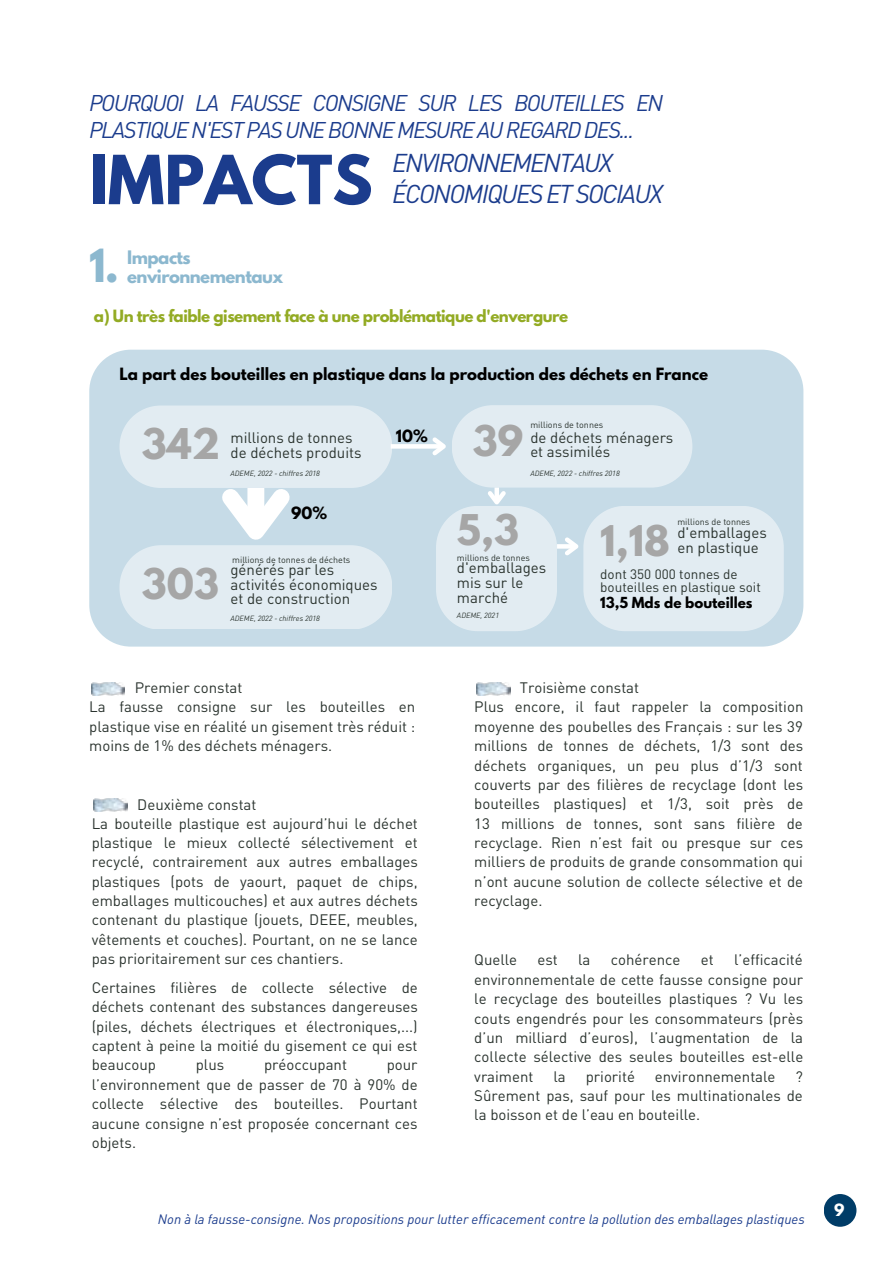
<style>
.page{position:relative;width:893px;height:1264px;background:#fff}
.page>*{position:absolute;margin:0;border:0;box-sizing:border-box;transform-origin:0 0}
.t1{font:700 60px "League Spartan";color:#1b3c8d}
.t2{font:700 40.5px "League Spartan";color:#8cb8cf}
.t3{font:700 37.5px "League Spartan";color:#a6a6a6}
.t4{font:italic 25.5px/30.3px "DIN Pro";letter-spacing:-.06em;color:#1b3c8d}
.t5{font:italic 22.5px/27px "DIN Pro";letter-spacing:-.06em;color:#1b3c8d}
.t6{font:700 16.5px "League Spartan";letter-spacing:-.03em;color:#8cb8cf}
.t7{font:15px/19.4px "DIN Pro";color:#2b342f}
.t8{font:700 15px "League Spartan";color:#000}
.t9{font:700 15px "League Spartan";letter-spacing:-.03em;color:#93ab24}
.t10{font:700 15px "League Spartan";color:#fff}
.t11{font:italic 13.5px "DIN Pro";color:#1b3c8d}
.t12{font:13.5px/13.5px "DIN Pro";color:#2b342f}
.t13{font:700 13.5px "League Spartan";color:#000}
.t14{font:9px "DIN Pro";color:#2b342f}
.t15{font:italic 7.5px "DIN Pro";color:#2b342f}
</style>
<div class="page">
<div style="left:89px;top:349px;width:714px;height:297px;background:#c6dbe7"></div>
<div style="left:119px;top:405px;width:272px;height:83px;background:#e2ecf2;border-radius:41px"></div>
<hr style="left:390px;top:444px;width:53px;height:4px;background:#fff">
<svg style="left:428px;top:433px;width:23px;height:26px"></svg>
<svg style="left:119px;top:474px;width:272px;height:155px;background:#d9e6ee"></svg>
<div style="left:451px;top:405px;width:241px;height:82px;background:#e2ecf2;border-radius:41px"></div>
<svg style="left:436px;top:487px;width:347px;height:144px;background:#dbe7ef"></svg>
<img style="left:91px;top:682px;width:34px;height:13px">
<img style="left:94px;top:799px;width:33px;height:12px">
<img style="left:476px;top:682px;width:34px;height:13px">
<div style="left:823px;top:1193px;width:33px;height:33px;background:#003c67;border-radius:50%"></div>
<h3 class="t5" style="left:89px;top:89px;width:575px">POURQUOI LA FAUSSE CONSIGNE SUR LES BOUTEILLES EN<br>PLASTIQUE N'EST PAS UNE BONNE MESUREAU REGARD DES...</h3>
<h3 class="t4" style="left:392px;top:147px;width:272px">ENVIRONNEMENTAUX<br>ÉCONOMIQUES ET SOCIAUX</h3>
<h1 class="t1" style="left:89px;top:150px;width:285px">IMPACTS</h1>
<h2 class="t2" style="left:89px;top:246px;width:31px">1.</h2>
<p class="t6" style="left:127px;top:249px;width:65px">Impacts</p>
<p class="t6" style="left:127px;top:268px;width:157px">environnementaux</p>
<p class="t9" style="left:94px;top:308px;width:475px">a) Un très faible gisement face à une problématique d'envergure</p>
<p class="t8" style="left:119px;top:367px;width:590px">La part des bouteilles en plastique dans la production des déchets en France</p>
<h3 class="t3" style="left:142px;top:425px;width:80px">342</h3>
<p class="t7" style="left:230px;top:430px;width:132px;line-height:14.5px">millions de tonnes de déchets produits</p>
<p class="t15" style="left:230px;top:468px;width:91px">ADEME, 2022 - chiffres 2018</p>
<p class="t8" style="left:291px;top:505px;width:37px">90%</p>
<p class="t14" style="left:232px;top:553px;width:120px">millions de tonnes de déchets</p>
<h3 class="t3" style="left:142px;top:565px;width:79px">303</h3>
<p class="t7" style="left:230px;top:562px;width:148px;line-height:14.5px">générés par les activités économiques et de construction</p>
<p class="t15" style="left:230px;top:614px;width:91px">ADEME, 2022 - chiffres 2018</p>
<p class="t8" style="left:396px;top:428px;width:33px">10%</p>
<p class="t7" style="left:89px;top:678px;width:327px;text-indent:46px">Premier constat<br>La fausse consigne sur les bouteilles en plastique vise en réalité un gisement très réduit : moins de 1% des déchets ménagers.</p>
<p class="t7" style="left:92px;top:794px;width:328px;text-indent:46px">Deuxième constat<br>La bouteille plastique est aujourd’hui le déchet plastique le mieux collecté sélectivement et recyclé, contrairement aux autres emballages plastiques (pots de yaourt, paquet de chips, emballages multicouches) et aux autres déchets contenant du plastique (jouets, DEEE, meubles, vêtements et couches). Pourtant, on ne se lance pas prioritairement sur ces chantiers.</p>
<p class="t7" style="left:92px;top:977px;width:328px;text-align:justify">Certaines filières de collecte sélective de déchets contenant des substances dangereuses (piles, déchets électriques et électroniques,...) captent à peine la moitié du gisement ce qui est beaucoup</p>
<p class="t7" style="left:196px;top:1055px;width:30px">plus</p>
<p class="t7" style="left:264px;top:1055px;width:84px">préoccupant</p>
<p class="t7" style="left:92px;top:1055px;width:327px;text-align:justify;text-indent:295px">pour l’environnement que de passer de 70 à 90% de collecte sélective des bouteilles. Pourtant aucune consigne n’est proposée concernant ces objets.</p>
<p class="t14" style="left:530px;top:418px;width:74px">millions de tonnes</p>
<h3 class="t3" style="left:472px;top:422px;width:52px">39</h3>
<p class="t7" style="left:530px;top:429px;width:144px;line-height:14.5px">de déchets ménagers et assimilés</p>
<p class="t15" style="left:530px;top:468px;width:91px">ADEME, 2022 - chiffres 2018</p>
<h3 class="t3" style="left:457px;top:511px;width:64px">5,3</h3>
<p class="t7" style="left:457px;top:560px;width:91px;line-height:14.5px">d'emballages mis sur le marché</p>
<p class="t15" style="left:457px;top:610px;width:44px">ADEME, 2021</p>
<p class="t14" style="left:457px;top:551px;width:74px">millions de tonnes</p>
<p class="t14" style="left:677px;top:516px;width:74px">millions de tonnes</p>
<h3 class="t3" style="left:600px;top:522px;width:71px">1,18</h3>
<p class="t7" style="left:677px;top:525px;width:91px;line-height:14.5px">d'emballages en plastique</p>
<p class="t12" style="left:600px;top:567px;width:162px">dont 350 000 tonnes de bouteilles en plastique soit</p>
<p class="t13" style="left:600px;top:596px;width:154px">13,5 Mds de bouteilles</p>
<p class="t7" style="left:474px;top:678px;width:330px;text-indent:46px">Troisième constat<br>Plus encore, il faut rappeler la composition moyenne des poubelles des Français : sur les 39 millions de tonnes de déchets, 1/3 sont des déchets organiques, un peu plus d’1/3 sont couverts par des filières de recyclage (dont les bouteilles plastiques) et 1/3, soit près de 13 millions de tonnes, sont sans filière de recyclage. Rien n’est fait ou presque sur ces milliers de produits de grande consommation qui n’ont aucune solution de collecte sélective et de recyclage.</p>
<p class="t7" style="left:474px;top:950px;width:330px;text-align:justify;text-indent:260px">l’efficacité environnementale de cette fausse consigne pour le recyclage des bouteilles plastiques ? Vu les couts engendrés pour les consommateurs (près d’un milliard d’euros), l’augmentation de la collecte sélective des seules bouteilles est-elle vraiment</p>
<p class="t7" style="left:474px;top:950px;width:44px">Quelle</p>
<p class="t7" style="left:537px;top:950px;width:22px">est</p>
<p class="t7" style="left:578px;top:950px;width:14px">la</p>
<p class="t7" style="left:610px;top:950px;width:71px">cohérence</p>
<p class="t7" style="left:700px;top:950px;width:14px">et</p>
<p class="t7" style="left:553px;top:1066px;width:14px">la</p>
<p class="t7" style="left:585px;top:1066px;width:51px">priorité</p>
<p class="t7" style="left:655px;top:1066px;width:122px">environnementale</p>
<p class="t7" style="left:474px;top:1066px;width:330px;text-align:justify;text-indent:321px">?<br>Sûrement pas, sauf pour les multinationales de la boisson et de l’eau en bouteille.</p>
<p class="t11" style="left:158px;top:1210px;width:648px">Non à la fausse-consigne. Nos propositions pour lutter efficacement contre la pollution des emballages plastiques</p>
<p class="t10" style="left:834px;top:1202px;width:12px">9</p>
</div>
